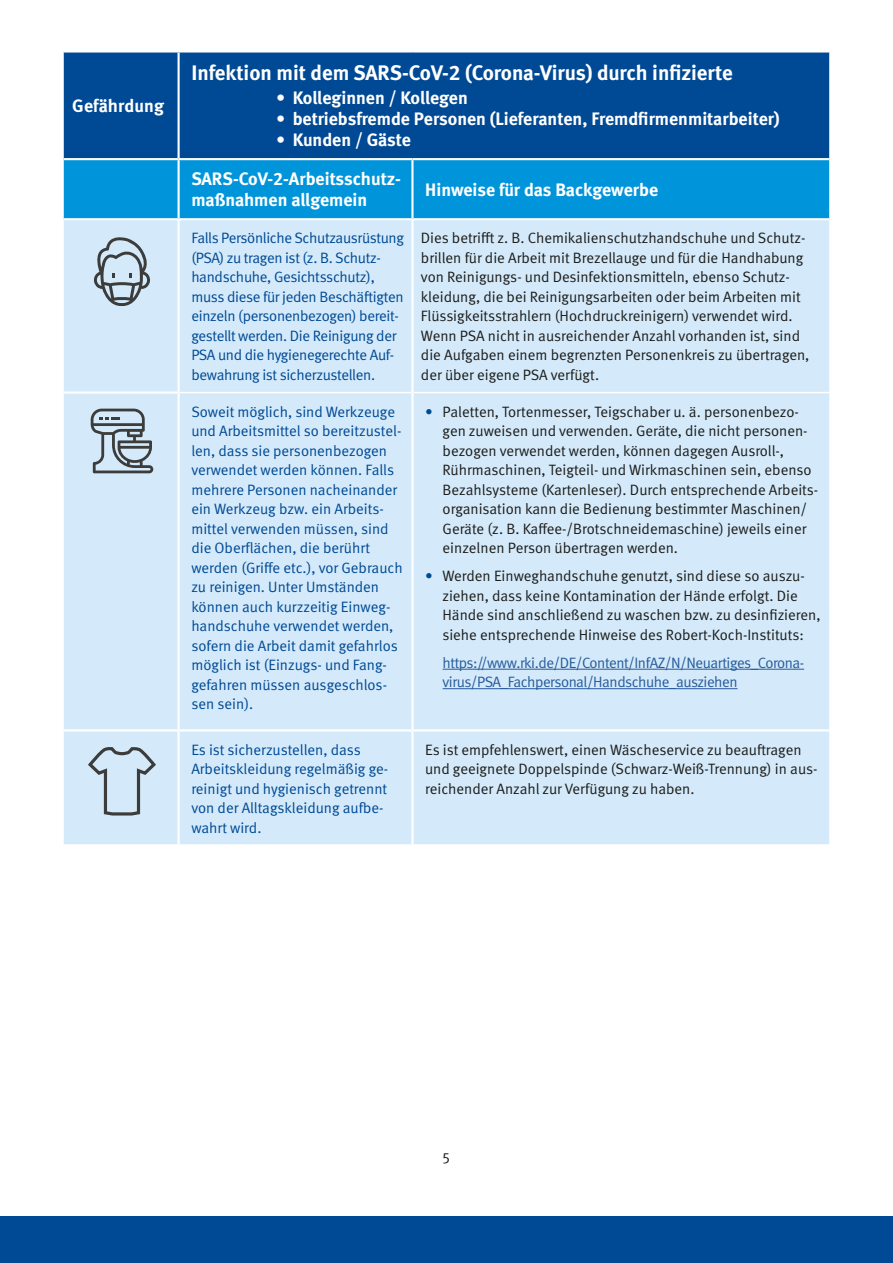
<style>
.page{position:relative;width:893px;height:1263px;background:#fff}
.page>*{position:absolute;margin:0;border:0;box-sizing:border-box;transform-origin:0 0}
.Tabelle_fett_weiß{font:700 21px "DGUV Meta";color:#fff}
.Tabelle_fett_weiß-2{font:700 18px "DGUV Meta";color:#fff}
.Tabelle_regular{font:700 18px/21px "DGUV Meta";color:#fff}
.Tabelle_regular-2{font:15px/19.5px "DGUV Meta";color:#1d1d1b}
.Tabelle_regular-3{font:15px/19.5px "DGUV Meta";letter-spacing:-.005em;color:#004994}
.Tabelle_regular-4{font:15px/19.5px "DGUV Meta";letter-spacing:-.03em;color:#275b9b}
.s1{color:#004994}
</style>
<div class="page">
<div style="left:0;top:1216px;width:893px;height:47px;background:#004994"></div>
<div style="left:64px;top:53px;width:765px;height:105px;background:#004994"></div>
<div style="left:64px;top:160px;width:765px;height:58px;background:#0095db"></div>
<div style="left:64px;top:220px;width:765px;height:624px;background:#d4eafa"></div>
<hr style="left:180px;top:392px;width:231px;height:1px;background:#fff">
<hr style="left:414px;top:392px;width:415px;height:1px;background:#fff">
<hr style="left:178px;top:53px;width:2px;height:105px;background:#fff">
<hr style="left:178px;top:160px;width:2px;height:58px;background:#fff">
<hr style="left:411px;top:160px;width:3px;height:58px;background:#fff">
<hr style="left:178px;top:220px;width:2px;height:171px;background:#fff">
<hr style="left:411px;top:220px;width:3px;height:173px;background:#fff">
<hr style="left:64px;top:391px;width:116px;height:3px;background:#fff">
<hr style="left:178px;top:394px;width:2px;height:335px;background:#fff">
<hr style="left:411px;top:393px;width:3px;height:336px;background:#fff">
<hr style="left:64px;top:729px;width:115px;height:2px;background:#fff">
<hr style="left:179px;top:729px;width:233px;height:2px;background:#fff">
<hr style="left:178px;top:731px;width:2px;height:113px;background:#fff">
<hr style="left:412px;top:729px;width:417px;height:2px;background:#fff">
<hr style="left:411px;top:731px;width:3px;height:113px;background:#fff">
<hr style="left:443px;top:669px;width:361px;height:1px;background:#275b9b">
<hr style="left:443px;top:688px;width:295px;height:1px;background:#275b9b">
<svg style="left:91px;top:409px;width:62px;height:64px;background:#9eacb6"></svg>
<svg style="left:87px;top:744px;width:70px;height:73px;background:#bdd0dd"></svg>
<svg style="left:93px;top:237px;width:58px;height:69px;background:#a9b9c5"></svg>
<p class="Tabelle_fett_weiß-2" style="left:72px;top:95px;width:93px">Gefährdung</p>
<p class="Tabelle_fett_weiß" style="left:191px;top:61px;width:543px">Infektion mit dem SARS-CoV-2 (Corona-Virus) durch infizierte</p>
<p class="Tabelle_fett_weiß-2" style="left:276px;top:87px;width:193px">• Kolleginnen / Kollegen</p>
<p class="Tabelle_fett_weiß-2" style="left:276px;top:108px;width:505px">• betriebsfremde Personen (Lieferanten, Fremdfirmenmitarbeiter)</p>
<p class="Tabelle_fett_weiß-2" style="left:276px;top:129px;width:136px">• Kunden / Gäste</p>
<p class="Tabelle_regular" style="left:191px;top:169px;width:211px">SARS-CoV-2-Arbeitsschutz&shy;maßnahmen allgemein</p>
<p class="Tabelle_regular" style="left:425px;top:180px;width:234px">Hinweise für das Backgewerbe</p>
<p class="Tabelle_regular-3" style="left:191px;top:229px;width:214px">Falls Persönliche Schutzausrüstung (PSA) zu tragen ist (z. B. Schutz&shy;handschuhe, Gesichtsschutz), muss diese für jeden Beschäftigten einzeln (personenbezogen) bereit&shy;gestellt werden. Die Reinigung der PSA und die hygienegerechte Auf&shy;bewahrung ist sicherzustellen.</p>
<p class="Tabelle_regular-2" style="left:421px;top:229px;width:390px">Dies betrifft z. B. Chemikalienschutzhandschuhe und Schutz&shy;brillen für die Arbeit mit Brezellauge und für die Handhabung von Reinigungs- und Desinfektionsmitteln, ebenso Schutz&shy;kleidung, die bei Reinigungsarbeiten oder beim Arbeiten mit Flüssigkeitsstrahlern (Hochdruckreinigern) verwendet wird.<br>Wenn PSA nicht in ausreichender Anzahl vorhanden ist, sind die Aufgaben einem begrenzten Personenkreis zu übertragen, der über eigene PSA verfügt.</p>
<p class="Tabelle_regular-3" style="left:191px;top:402px;width:213px">Soweit möglich, sind Werkzeuge und Arbeitsmittel so bereitzustel&shy;len, dass sie personenbezogen verwendet werden können. Falls mehrere Personen nacheinander ein Werkzeug bzw. ein Arbeits&shy;mittel verwenden müssen, sind die Oberflächen, die berührt werden (Griffe etc.), vor Gebrauch zu reinigen. Unter Umständen können auch kurzzeitig Einweg&shy;handschuhe verwendet werden, sofern die Arbeit damit gefahrlos möglich ist (Einzugs- und Fang&shy;gefahren müssen ausgeschlos&shy;sen sein).</p>
<p class="Tabelle_regular-2" style="left:443px;top:402px;width:377px;text-indent:-17px"><span class="s1">•</span> Paletten, Tortenmesser, Teigschaber u. ä. personenbezo&shy;gen zuweisen und verwenden. Geräte, die nicht personen&shy;bezogen verwendet werden, können dagegen Ausroll-, Rührmaschinen, Teigteil- und Wirkmaschinen sein, ebenso Bezahlsysteme (Kartenleser). Durch entsprechende Arbeits&shy;organisation kann die Bedienung bestimmter Maschinen/ Geräte (z. B. Kaffee-/Brotschneidemaschine) jeweils einer einzelnen Person übertragen werden.</p>
<p class="Tabelle_regular-2" style="left:442px;top:567px;width:380px;text-indent:-17px"><span class="s1">•</span> Werden Einweghandschuhe genutzt, sind diese so auszu&shy;ziehen, dass keine Kontamination der Hände erfolgt. Die Hände sind anschließend zu waschen bzw. zu desinfizieren, siehe entsprechende Hinweise des Robert-Koch-Instituts:</p>
<p class="Tabelle_regular-4" style="left:443px;top:653px;width:363px">https://www.rki.de/DE/Content/InfAZ/N/Neuartiges_Corona&shy;virus/PSA_Fachpersonal/Handschuhe_ausziehen</p>
<p class="Tabelle_regular-3" style="left:191px;top:740px;width:198px">Es ist sicherzustellen, dass<br>Arbeitskleidung regelmäßig ge&shy;reinigt und hygienisch getrennt von der Alltagskleidung aufbe&shy;wahrt wird.</p>
<p class="Tabelle_regular-2" style="left:425px;top:740px;width:394px">Es ist empfehlenswert, einen Wäscheservice zu beauftragen und geeignete Doppelspinde (Schwarz-Weiß-Trennung) in aus&shy;reichender Anzahl zur Verfügung zu haben.</p>
<p class="Tabelle_regular-2" style="left:443px;top:1149px;width:9px">5</p>
</div>
